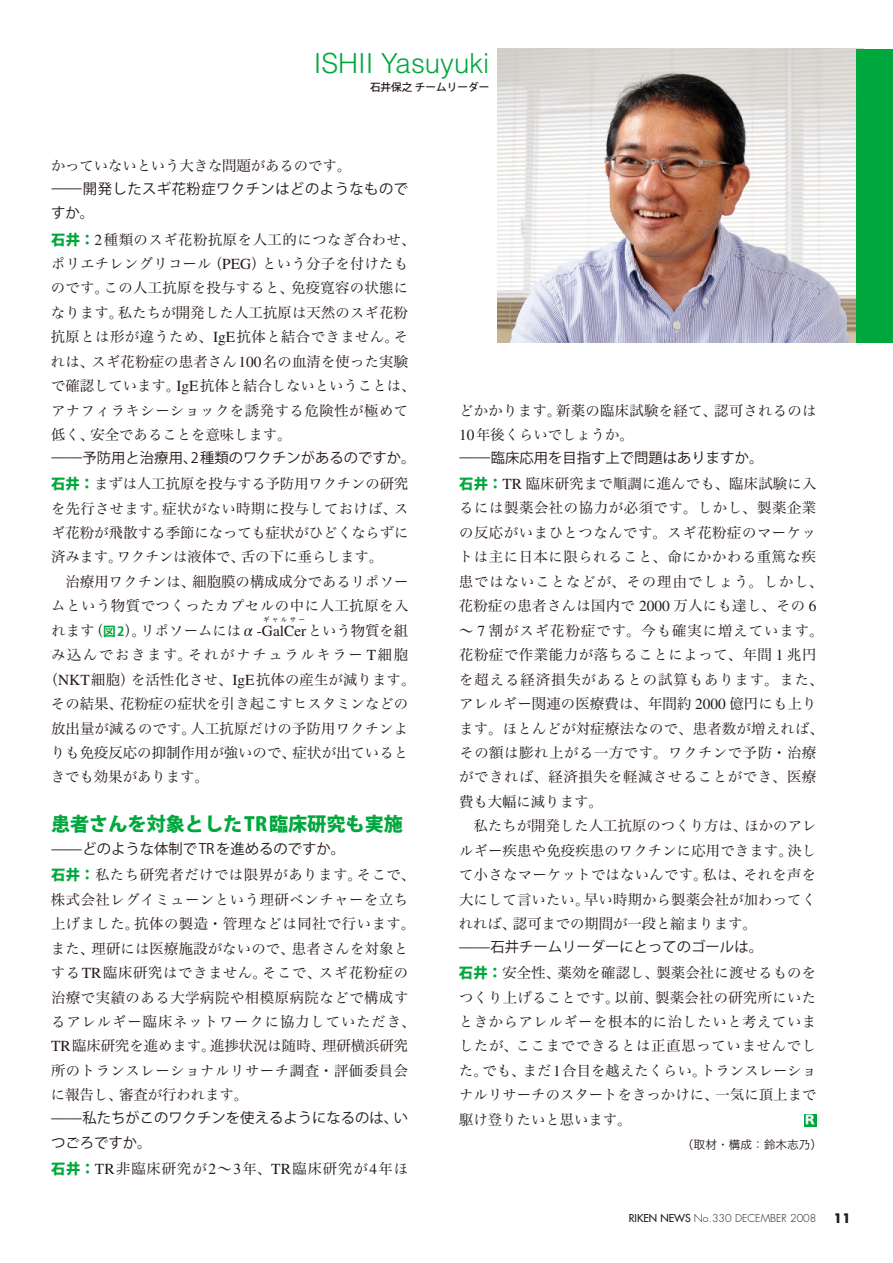
<style>
.page{position:relative;width:893px;height:1263px;background:#fff}
.page>*{position:absolute;margin:0;border:0;box-sizing:border-box;transform-origin:0 0}
.t1{font:300 27.6px "Helvetica";color:#00a73c}
.t2{font:800 19.2px "Koz Go Pro";color:#00a73c}
.t3{font:14.4px/24.5px "Hira Min Pro W3";letter-spacing:.02em;color:#231916;text-align:justify}
.t4{font:14.4px/24.5px "Hira Min Pro W3";letter-spacing:.04em;color:#231916}
.t5{font:14.4px/24.5px "Koz Go Pro";color:#231916}
.t6{font:14.4px/24.5px "Koz Go Pro";letter-spacing:.03em;color:#231916}
.t7{font:14.4px "Hira Min Pro W3";letter-spacing:.065em;color:#231916}
.t8{font:14.4px "Hira Min Pro W3";letter-spacing:.115em;color:#231916}
.t9{font:14.4px "Hira Min Pro W3";letter-spacing:-.005em;color:#231916}
.t10{font:14.4px "Hira Min Pro W3";color:#231916}
.t11{font:700 12.75px "Futura";color:#231916}
.t12{font:11.7px "Hira Kaku Pro W3";color:#231916}
.t13{font:11.7px "Hira Kaku Std W8";color:#fff}
.t14{font:300 10.65px "Futura";color:#231916}
.t15{font:500 10.65px "Koz Go Pro";color:#231916}
.t16{font:6.45px "Hira Min Pro W3";letter-spacing:.39em;color:#231916}
.s1{font-family:"Koz Go Pro";font-weight:800;color:#00a73c}
.s2{font-family:"Times";font-size:15.3px}
.s3{font-family:"Koz Go Pro";font-weight:700;font-size:12.75px;color:#00a73c}
.s4{font-weight:400}
</style>
<div class="page">
<img style="left:497px;top:49px;width:360px;height:293px">
<div style="left:857px;top:49px;width:36px;height:293px;background:#00a73c"></div>
<div style="left:804px;top:1113px;width:12px;height:13px;background:#00a73c"></div>
<h1 class="t1" style="left:314px;top:46px;width:177px">ISHII Yasuyuki</h1>
<p class="t15" style="left:370px;top:80px;width:121px">石井保之 チームリーダー</p>
<p class="t9" style="left:51px;top:153px;width:302px">かっていないという大きな問題があるのです。</p>
<p class="t6" style="left:51px;top:177px;width:359px">——開発したスギ花粉症ワクチンはどのようなものですか。</p>
<p class="t3" style="left:51px;top:226px;width:366px;text-align:left"><span class="s1">石井：</span><span class="s2">2</span>種類のスギ花粉抗原を人工的につなぎ合わせ、ポリエチレングリコール（<span class="s2">PEG</span>）という分子を付けたものです。この人工抗原を投与すると、免疫寛容の状態になります。私たちが開発した人工抗原は天然のスギ花粉抗原とは形が違うため、<span class="s2">IgE</span>抗体と結合できません。それは、スギ花粉症の患者さん<span class="s2">100</span>名の血清を使った実験で確認しています。<span class="s2">IgE</span>抗体と結合しないということは、アナフィラキシーショックを誘発する危険性が極めて低く、安全であることを意味します。</p>
<p class="t5" style="left:51px;top:446px;width:366px">——予防用と治療用、2種類のワクチンがあるのですか。</p>
<p class="t3" style="left:51px;top:470px;width:359px"><span class="s1">石井：</span>まずは人工抗原を投与する予防用ワクチンの研究を先行させます。症状がない時期に投与しておけば、スギ花粉が飛散する季節になっても症状がひどくならずに済みます。ワクチンは液体で、舌の下に垂らします。</p>
<p class="t3" style="left:51px;top:568px;width:359px;text-indent:14px">治療用ワクチンは、細胞膜の構成成分であるリポソームという物質でつくったカプセルの中に人工抗原を入れます（<span class="s3">図2</span>）。リポソームにはα<span class="s2">-GalCer</span>という物質を組</p>
<p class="t16" style="left:263px;top:614px;width:43px">ギャルサー</p>
<p class="t8" style="left:51px;top:642px;width:359px">み込んでおきます。それがナチュラルキラー <span class="s2">T</span>細胞</p>
<p class="t3" style="left:44px;top:666px;width:373px">（<span class="s2">NKT</span>細胞）を活性化させ、<span class="s2">IgE</span>抗体の産生が減ります。</p>
<p class="t3" style="left:51px;top:690px;width:359px">その結果、花粉症の症状を引き起こすヒスタミンなどの</p>
<p class="t3" style="left:51px;top:715px;width:359px">放出量が減るのです。人工抗原だけの予防用ワクチンよ</p>
<p class="t3" style="left:51px;top:739px;width:359px">りも免疫反応の抑制作用が強いので、症状が出ていると</p>
<p class="t10" style="left:51px;top:765px;width:159px">きでも効果があります。</p>
<h2 class="t2" style="left:51px;top:812px;width:353px">患者さんを対象としたTR臨床研究も実施</h2>
<p class="t5" style="left:51px;top:837px;width:296px">——どのような体制でTRを進めるのですか。</p>
<p class="t4" style="left:51px;top:861px;width:366px"><span class="s1">石井：</span>私たち研究者だけでは限界があります。そこで、株式会社レグイミューンという理研ベンチャーを立ち上げました。抗体の製造・管理などは同社で行います。また、理研には医療施設がないので、患者さんを対象とする<span class="s2">TR</span>臨床研究はできません。そこで、スギ花粉症の治療で実績のある大学病院や相模原病院などで構成するアレルギー臨床ネットワークに協力していただき、<br><span class="s2">TR</span>臨床研究を進めます。進捗状況は随時、理研横浜研究所のトランスレーショナルリサーチ調査・評価委員会に報告し、審査が行われます。</p>
<p class="t5" style="left:51px;top:1106px;width:359px">——私たちがこのワクチンを使えるようになるのは、いつごろですか。</p>
<p class="t7" style="left:51px;top:1156px;width:359px"><span class="s1">石井：</span><span class="s2">TR</span>非臨床研究が<span class="s2">2</span>～<span class="s2">3</span>年、<span class="s2">TR</span>臨床研究が<span class="s2">4</span>年ほ</p>
<p class="t3" style="left:459px;top:397px;width:359px">どかかります。新薬の臨床試験を経て、認可されるのは<br><span class="s2">10</span>年後くらいでしょうか。</p>
<p class="t5" style="left:459px;top:446px;width:306px">——臨床応用を目指す上で問題はありますか。</p>
<p class="t4" style="left:459px;top:470px;width:367px"><span class="s1">石井：</span><span class="s2">TR</span> 臨床研究まで順調に進んでも、臨床試験に入るには製薬会社の協力が必須です。しかし、製薬企業の反応がいまひとつなんです。スギ花粉症のマーケットは主に日本に限られること、命にかかわる重篤な疾患ではないことなどが、その理由でしょう。しかし、花粉症の患者さんは国内で <span class="s2">2000</span> 万人にも達し、その <span class="s2">6</span>～ <span class="s2">7</span> 割がスギ花粉症です。今も確実に増えています。花粉症で作業能力が落ちることによって、年間 <span class="s2">1</span> 兆円を超える経済損失があるとの試算もあります。また、アレルギー関連の医療費は、年間約 <span class="s2">2000</span> 億円にも上ります。ほとんどが対症療法なので、患者数が増えれば、その額は膨れ上がる一方です。ワクチンで予防・治療ができれば、経済損失を軽減させることができ、医療費も大幅に減ります。</p>
<p class="t3" style="left:459px;top:812px;width:359px;text-indent:15px">私たちが開発した人工抗原のつくり方は、ほかのアレルギー疾患や免疫疾患のワクチンに応用できます。決して小さなマーケットではないんです。私は、それを声を大にして言いたい。早い時期から製薬会社が加わってくれれば、認可までの期間が一段と縮まります。</p>
<p class="t5" style="left:459px;top:935px;width:306px">——石井チームリーダーにとってのゴールは。</p>
<p class="t3" style="left:459px;top:959px;width:359px"><span class="s1">石井：</span>安全性、薬効を確認し、製薬会社に渡せるものをつくり上げることです。以前、製薬会社の研究所にいたときからアレルギーを根本的に治したいと考えていましたが、ここまでできるとは正直思っていませんでした。でも、まだ<span class="s2">1</span>合目を越えたくらい。トランスレーショナルリサーチのスタートをきっかけに、一気に頂上まで駆け登りたいと思います。</p>
<p class="t13" style="left:805px;top:1113px;width:11px">R</p>
<p class="t12" style="left:682px;top:1134px;width:142px">（取材・構成：鈴木志乃）</p>
<p class="t14" style="left:629px;top:1211px;width:189px"><span class="s4">RIKEN NEWS</span> No.330 DECEMBER 2008</p>
<p class="t11" style="left:833px;top:1209px;width:19px">11</p>
</div>
